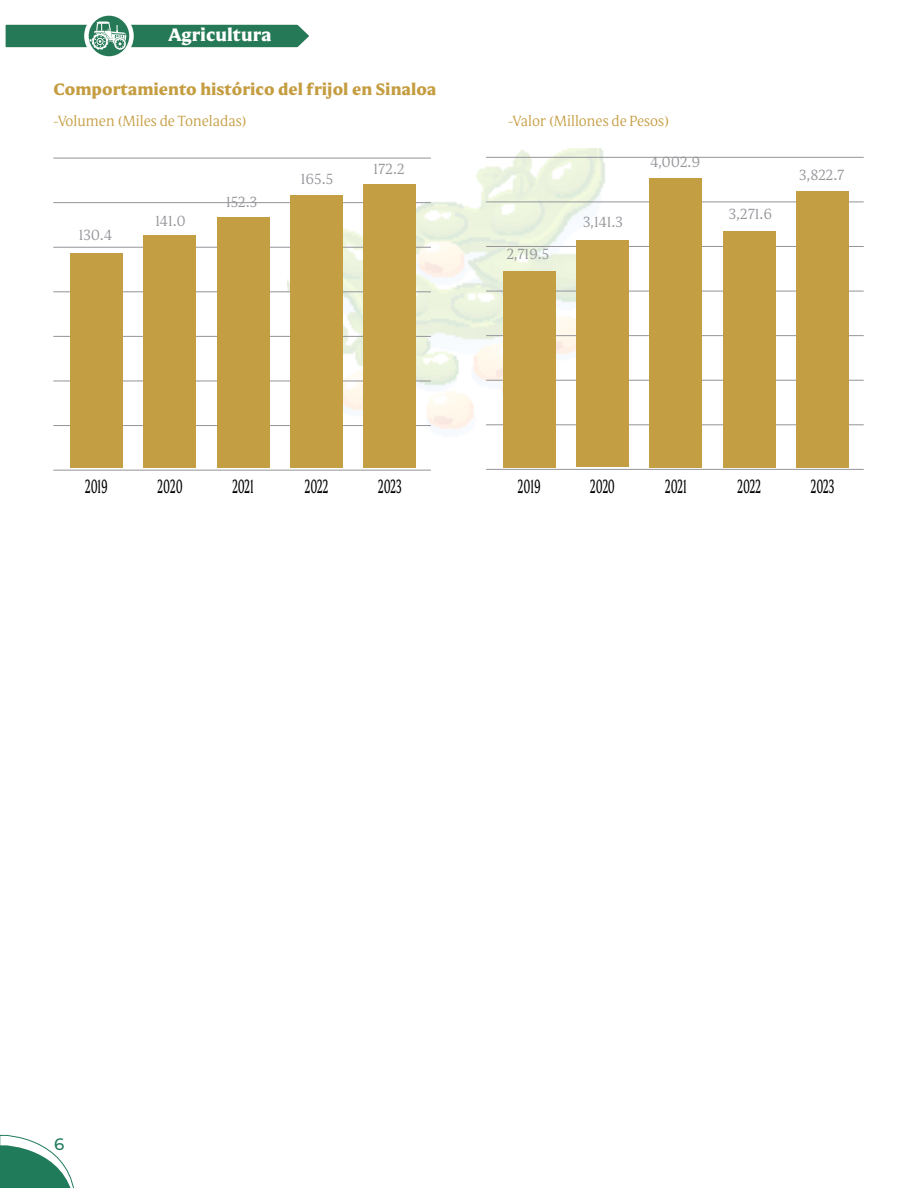
<style>
.page{position:relative;width:918px;height:1188px;background:#fff}
.page>*{position:absolute;margin:0;border:0;box-sizing:border-box;transform-origin:0 0}
.t1{font:19.5px "Mestiza";color:#000;scale:.57 1}
.t2{font:900 18px "Mestiza";color:#fff}
.t3{font:900 16.5px "Mestiza";color:#c59d41}
.t4{font:500 16.5px "Montserrat";color:#207b5b}
.t5{font:300 15px "Mestiza";color:#949499}
.t6{font:300 15px "Mestiza";color:#c59d41}
</style>
<div class="page">
<svg style="left:0;top:1135px;width:74px;height:53px"></svg>
<svg style="left:86px;top:13px;width:46px;height:46px"></svg>
<div style="left:84px;top:11px;width:50px;height:50px;border:4px solid #fff;border-radius:50%"></div>
<svg style="left:5px;top:18px;width:304px;height:36px"></svg>
<img style="left:287px;top:148px;width:332px;height:281px">
<hr style="left:53px;top:470px;width:378px;height:1px;background:#949499">
<hr style="left:53px;top:425px;width:378px;height:1px;background:#949499">
<hr style="left:53px;top:381px;width:378px;height:1px;background:#949499">
<hr style="left:53px;top:336px;width:378px;height:1px;background:#949499">
<hr style="left:53px;top:292px;width:378px;height:1px;background:#949499">
<hr style="left:53px;top:247px;width:378px;height:1px;background:#949499">
<hr style="left:53px;top:202px;width:378px;height:1px;background:#949499">
<hr style="left:53px;top:158px;width:378px;height:1px;background:#949499">
<div style="left:70px;top:253px;width:53px;height:215px;background:#c49e42"></div>
<div style="left:143px;top:236px;width:53px;height:232px;background:#c49e42"></div>
<div style="left:217px;top:217px;width:53px;height:251px;background:#c49e42"></div>
<div style="left:290px;top:196px;width:53px;height:272px;background:#c49e42"></div>
<div style="left:363px;top:185px;width:53px;height:283px;background:#c49e42"></div>
<hr style="left:486px;top:469px;width:378px;height:1px;background:#949499">
<hr style="left:486px;top:425px;width:378px;height:1px;background:#949499">
<hr style="left:486px;top:380px;width:378px;height:1px;background:#949499">
<hr style="left:486px;top:335px;width:378px;height:1px;background:#949499">
<hr style="left:486px;top:291px;width:378px;height:1px;background:#949499">
<hr style="left:486px;top:246px;width:378px;height:1px;background:#949499">
<hr style="left:486px;top:202px;width:378px;height:1px;background:#949499">
<hr style="left:486px;top:157px;width:378px;height:1px;background:#949499">
<div style="left:503px;top:271px;width:53px;height:196px;background:#c49e42"></div>
<div style="left:576px;top:240px;width:53px;height:227px;background:#c49e42"></div>
<div style="left:650px;top:178px;width:52px;height:289px;background:#c49e42"></div>
<div style="left:723px;top:231px;width:53px;height:236px;background:#c49e42"></div>
<div style="left:796px;top:191px;width:53px;height:276px;background:#c49e42"></div>
<p class="t2" style="left:168px;top:21px;width:105px">Agricultura</p>
<p class="t3" style="left:53px;top:76px;width:385px">Comportamiento histórico del frijol en Sinaloa</p>
<p class="t6" style="left:53px;top:110px;width:195px">-Volumen (Miles de Toneladas)</p>
<p class="t6" style="left:508px;top:110px;width:163px">-Valor (Millones de Pesos)</p>
<p class="t5" style="left:79px;top:224px;width:35px">130.4</p>
<p class="t5" style="left:155px;top:210px;width:32px">141.0</p>
<p class="t5" style="left:226px;top:192px;width:33px">152.3</p>
<p class="t5" style="left:301px;top:169px;width:34px">165.5</p>
<p class="t5" style="left:374px;top:159px;width:33px">172.2</p>
<p class="t5" style="left:507px;top:244px;width:44px">2,719.5</p>
<p class="t5" style="left:583px;top:212px;width:42px">3,141.3</p>
<p class="t5" style="left:650px;top:152px;width:51px">4,002.9</p>
<p class="t5" style="left:729px;top:204px;width:45px">3,271.6</p>
<p class="t5" style="left:799px;top:165px;width:47px">3,822.7</p>
<h1 class="t1" style="left:85px;top:473px;width:42px">2019</h1>
<h1 class="t1" style="left:157px;top:473px;width:46px">2020</h1>
<h1 class="t1" style="left:232px;top:473px;width:39px">2021</h1>
<h1 class="t1" style="left:305px;top:473px;width:43px">2022</h1>
<h1 class="t1" style="left:378px;top:473px;width:43px">2023</h1>
<h1 class="t1" style="left:518px;top:473px;width:42px">2019</h1>
<h1 class="t1" style="left:590px;top:473px;width:45px">2020</h1>
<h1 class="t1" style="left:665px;top:473px;width:39px">2021</h1>
<h1 class="t1" style="left:738px;top:473px;width:43px">2022</h1>
<h1 class="t1" style="left:811px;top:473px;width:43px">2023</h1>
<p class="t4" style="left:54px;top:1133px;width:12px">6</p>
</div>
